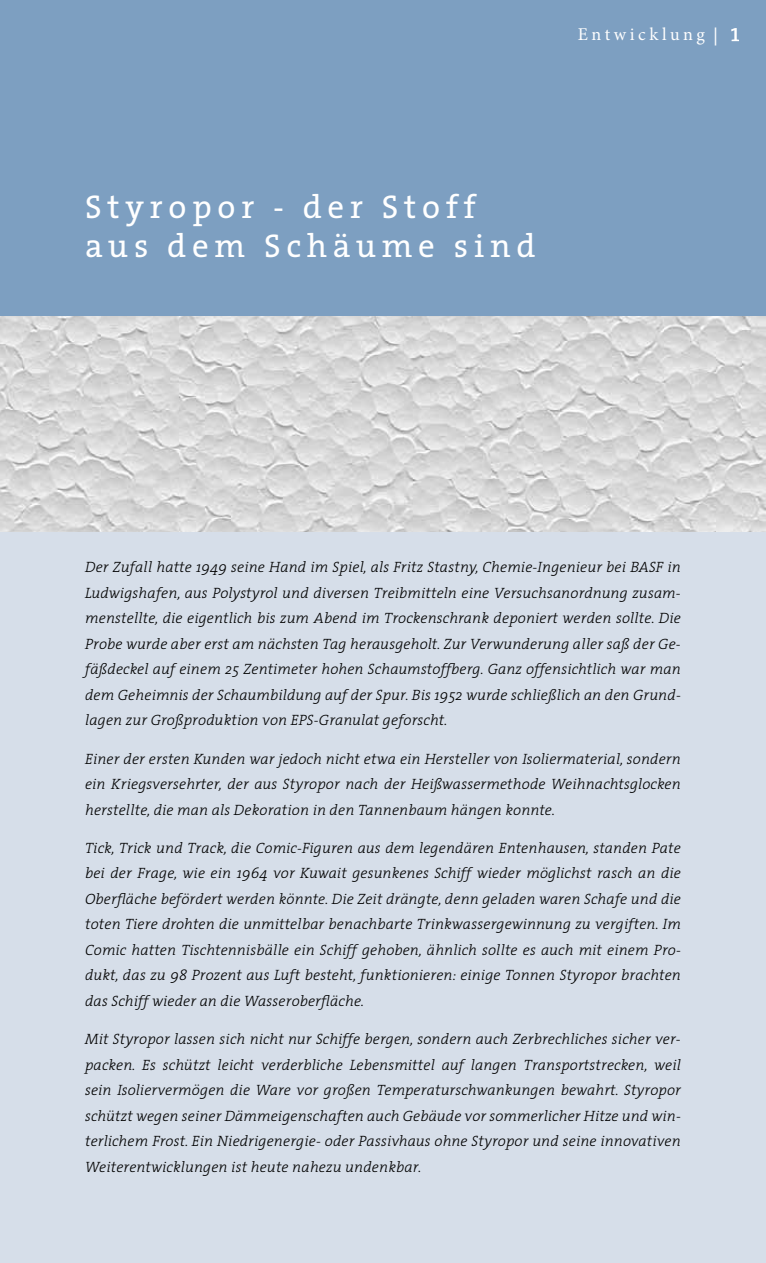
<style>
.page{position:relative;width:766px;height:1263px;background:#fff}
.page>*{position:absolute;margin:0;border:0;box-sizing:border-box;transform-origin:0 0}
.t1{font:33px/39.6px "The Serif";letter-spacing:.175em;color:#fff}
.t2{font:18px "Minion Pro";letter-spacing:.2em;color:#fff}
.t3{font:italic 300 15px/25.5px "The Serif";letter-spacing:.01em;color:#000;text-align:justify}
.s1{font-family:"The Serif"}
</style>
<div class="page">
<div style="left:0;top:0;width:765px;height:317px;background:#7d9fc1"></div>
<div style="left:0;top:317px;width:765px;height:946px;background:#d6dee9"></div>
<img style="left:0;top:317px;width:765px;height:214px">
<svg style="left:731px;top:28px;width:7px;height:13px"></svg>
<p class="t2" style="left:577px;top:22px;width:142px">Entwicklung <span class="s1">|</span></p>
<h1 class="t1" style="left:85px;top:186px;width:452px">Styropor - der Stoff aus dem Schäume sind</h1>
<p class="t3" style="left:85px;top:554px;width:597px">Der Zufall hatte 1949 seine Hand im Spiel, als Fritz Stastny, Chemie-Ingenieur bei BASF in Ludwigshafen, aus Polystyrol und diversen Treibmitteln eine Versuchsanordnung zusam&shy;menstellte, die eigentlich bis zum Abend im Trockenschrank deponiert werden sollte. Die Probe wurde aber erst am nächsten Tag herausgeholt. Zur Verwunderung aller saß der Ge&shy;fäßdeckel auf einem 25 Zentimeter hohen Schaumstoffberg. Ganz offensichtlich war man dem Geheimnis der Schaumbildung auf der Spur. Bis 1952 wurde schließlich an den Grund&shy;lagen zur Großproduktion von EPS-Granulat geforscht.</p>
<p class="t3" style="left:85px;top:745px;width:597px">Einer der ersten Kunden war jedoch nicht etwa ein Hersteller von Isoliermaterial, sondern ein Kriegsversehrter, der aus Styropor nach der Heißwassermethode Weihnachtsglocken herstellte, die man als Dekoration in den Tannenbaum hängen konnte.</p>
<p class="t3" style="left:85px;top:834px;width:597px">Tick, Trick und Track, die Comic-Figuren aus dem legendären Entenhausen, standen Pate bei der Frage, wie ein 1964 vor Kuwait gesunkenes Schiff wieder möglichst rasch an die Oberfläche befördert werden könnte. Die Zeit drängte, denn geladen waren Schafe und die toten Tiere drohten die unmittelbar benachbarte Trinkwassergewinnung zu vergiften. Im Comic hatten Tischtennisbälle ein Schiff gehoben, ähnlich sollte es auch mit einem Pro&shy;dukt, das zu 98 Prozent aus Luft besteht, funktionieren: einige Tonnen Styropor brachten das Schiff wieder an die Wasseroberfläche.</p>
<p class="t3" style="left:85px;top:1026px;width:597px">Mit Styropor lassen sich nicht nur Schiffe bergen, sondern auch Zerbrechliches sicher ver&shy;packen. Es schützt leicht verderbliche Lebensmittel auf langen Transportstrecken, weil sein Isoliervermögen die Ware vor großen Temperaturschwankungen bewahrt. Styropor schützt wegen seiner Dämmeigenschaften auch Gebäude vor sommerlicher Hitze und win&shy;terlichem Frost. Ein Niedrigenergie- oder Passivhaus ohne Styropor und seine innovativen Weiterentwicklungen ist heute nahezu undenkbar.</p>
</div>
